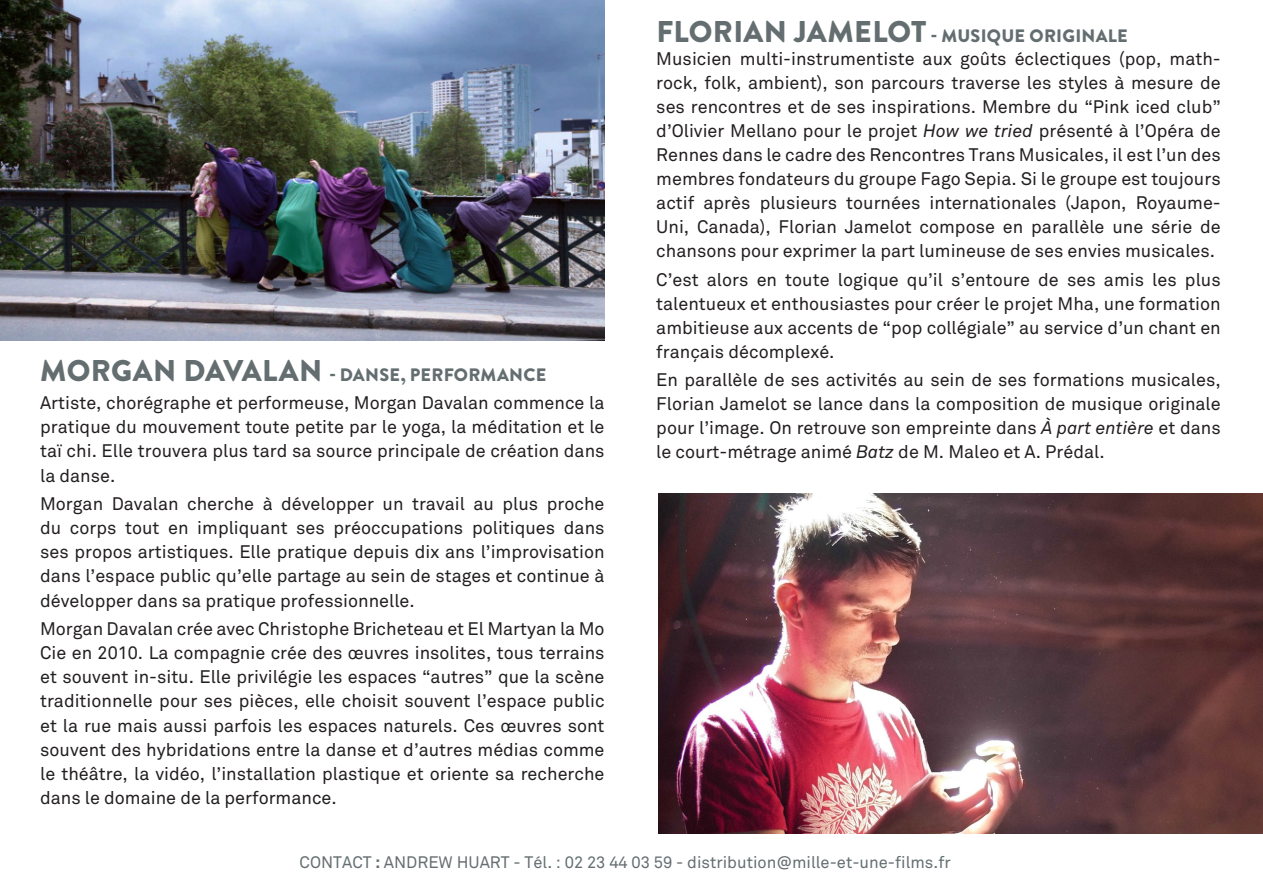
<style>
.page{position:relative;width:1263px;height:893px;background:#fff}
.page>*{position:absolute;margin:0;border:0;box-sizing:border-box;transform-origin:0 0}
.t1{font:18px/24.2px "Akkurat";color:#231f20;text-align:justify}
.t2{font:900 18px "Brandon Grotesque";letter-spacing:.015em;color:#646e71}
.t3{font:16.5px "Akkurat";color:#646e71}
.s1{font-size:30px}
.s2{font-style:italic}
.s3{font-weight:700}
</style>
<div class="page">
<img style="left:0;top:0;width:605px;height:340px">
<img style="left:658px;top:493px;width:605px;height:340px">
<p class="t2" style="left:40px;top:362px;width:507px"><span class="s1">MORGAN DAVALAN</span> - DANSE, PERFORMANCE</p>
<p class="t1" style="left:40px;top:391px;width:566px">Artiste, chorégraphe et performeuse, Morgan Davalan commence la pratique du mouvement toute petite par le yoga, la méditation et le taï chi. Elle trouvera plus tard sa source principale de création dans la danse.</p>
<p class="t1" style="left:40px;top:492px;width:566px">Morgan Davalan cherche à développer un travail au plus proche du corps tout en impliquant ses préoccupations politiques dans ses propos artistiques. Elle pratique depuis dix ans l’improvisation dans l’espace public qu’elle partage au sein de stages et continue à développer dans sa pratique professionnelle.</p>
<p class="t1" style="left:40px;top:617px;width:566px">Morgan Davalan crée avec Christophe Bricheteau et El Martyan la Mo Cie en 2010. La compagnie crée des œuvres insolites, tous terrains et souvent in-situ. Elle privilégie les espaces “autres” que la scène traditionnelle pour ses pièces, elle choisit souvent l’espace public et la rue mais aussi parfois les espaces naturels. Ces œuvres sont souvent des hybridations entre la danse et d’autres médias comme le théâtre, la vidéo, l’installation plastique et oriente sa recherche dans le domaine de la performance.</p>
<p class="t2" style="left:656px;top:23px;width:473px"><span class="s1">FLORIAN JAMELOT</span> - MUSIQUE ORIGINALE</p>
<p class="t1" style="left:656px;top:48px;width:566px">Musicien multi-instrumentiste aux goûts éclectiques (pop, math&shy;rock, folk, ambient), son parcours traverse les styles à mesure de ses rencontres et de ses inspirations. Membre du “Pink iced club” d’Olivier Mellano pour le projet <span class="s2">How we tried</span> présenté à l’Opéra de Rennes dans le cadre des Rencontres Trans Musicales, il est l’un des membres fondateurs du groupe Fago Sepia. Si le groupe est toujours actif après plusieurs tournées internationales (Japon, Royaume-Uni, Canada), Florian Jamelot compose en parallèle une série de chansons pour exprimer la part lumineuse de ses envies musicales.</p>
<p class="t1" style="left:656px;top:268px;width:566px">C’est alors en toute logique qu’il s’entoure de ses amis les plus talentueux et enthousiastes pour créer le projet Mha, une formation ambitieuse aux accents de “pop collégiale” au service d’un chant en français décomplexé.</p>
<p class="t1" style="left:656px;top:368px;width:566px">En parallèle de ses activités au sein de ses formations musicales, Florian Jamelot se lance dans la composition de musique originale pour l’image. On retrouve son empreinte dans <span class="s2">À part entière</span> et dans le court-métrage animé <span class="s2">Batz</span> de M. Maleo et A. Prédal.</p>
<p class="t3" style="left:300px;top:853px;width:653px">CONTACT <span class="s3">:</span> ANDREW HUART - Tél. : 02 23 44 03 59 - distribution@mille-et-une-films.fr</p>
</div>
